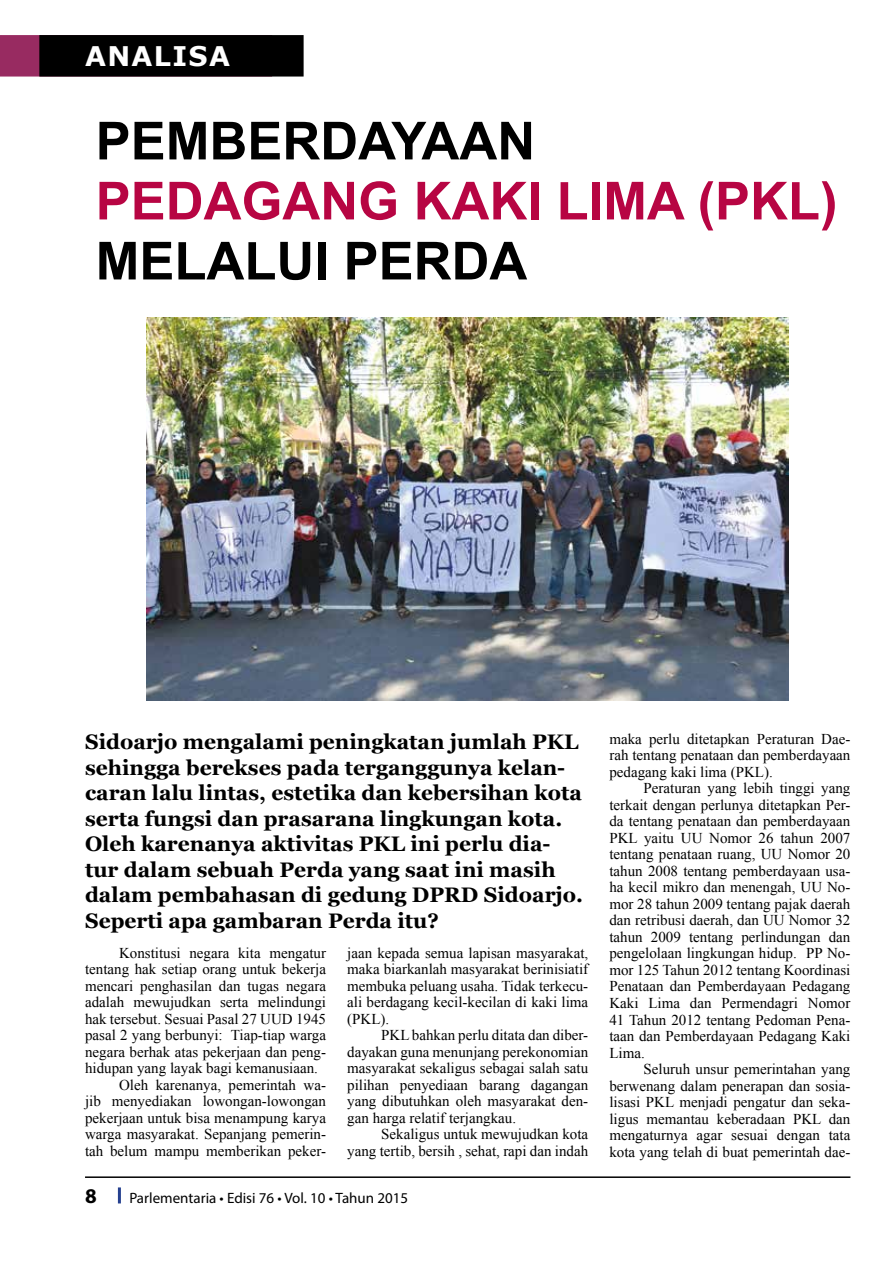
<style>
.page{position:relative;width:893px;height:1263px;background:#fff}
.page>*{position:absolute;margin:0;border:0;box-sizing:border-box;transform-origin:0 0}
.t1{font:700 52.5px "Arial";color:#000}
.t2{font:700 52.5px "Arial";color:#b70543}
.t3{font:700 27px "Verdana";letter-spacing:.05em;color:#fff}
.t4{font:700 21px/25.5px "Georgia";color:#000}
.t5{font:700 21px "Myriad Pro";color:#000}
.t6{font:15px/16.5px "Times New Roman";color:#000;text-align:justify}
.t7{font:15px "Myriad Pro";color:#000}
</style>
<div class="page">
<hr style="left:118px;top:1187px;width:3px;height:16px;background:#25408f">
<hr style="left:85px;top:1176px;width:765px;height:2px;background:#000">
<img style="left:147px;top:318px;width:642px;height:382px">
<div style="left:1px;top:36px;width:270px;height:40px;background:#982b61"></div>
<div style="left:0;top:35px;width:272px;height:42px;border:2px solid #982b61"></div>
<div style="left:40px;top:36px;width:263px;height:40px;background:#000"></div>
<div style="left:39px;top:35px;width:265px;height:42px;border:2px solid #000"></div>
<h2 class="t3" style="left:85px;top:37px;width:146px">ANALISA</h2>
<h1 class="t1" style="left:96px;top:106px;width:441px">PEMBERDAYAAN</h1>
<h1 class="t2" style="left:96px;top:166px;width:743px">PEDAGANG KAKI LIMA (PKL)</h1>
<h1 class="t1" style="left:96px;top:226px;width:433px">MELALUI PERDA</h1>
<p class="t4" style="left:85px;top:729px;width:500px">Sidoarjo mengalami peningkatan jumlah PKL sehingga berekses pada terganggunya kelan&shy;caran lalu lintas, estetika dan kebersihan kota serta fungsi dan prasarana lingkungan kota.<br>Oleh karenanya aktivitas PKL ini perlu dia&shy;tur dalam sebuah Perda yang saat ini masih dalam pembahasan di gedung DPRD Sidoarjo.<br>Seperti apa gambaran Perda itu?</p>
<p class="t6" style="left:119px;top:944px;width:208px">Konstitusi negara kita mengatur</p>
<p class="t6" style="left:85px;top:961px;width:242px">tentang hak setiap orang untuk bekerja</p>
<p class="t6" style="left:85px;top:977px;width:242px">mencari penghasilan dan tugas negara</p>
<p class="t6" style="left:85px;top:994px;width:242px">adalah mewujudkan serta melindungi</p>
<p class="t6" style="left:85px;top:1010px;width:242px">hak tersebut. Sesuai Pasal 27 UUD 1945</p>
<p class="t6" style="left:85px;top:1027px;width:242px">pasal 2 yang berbunyi: Tiap-tiap warga</p>
<p class="t6" style="left:85px;top:1043px;width:242px">negara berhak atas pekerjaan dan peng-</p>
<p class="t6" style="left:85px;top:1060px;width:234px">hidupan yang layak bagi kemanusiaan.</p>
<p class="t6" style="left:119px;top:1076px;width:208px">Oleh karenanya, pemerintah wa-</p>
<p class="t6" style="left:85px;top:1093px;width:242px">jib menyediakan lowongan-lowongan</p>
<p class="t6" style="left:85px;top:1109px;width:242px">pekerjaan untuk bisa menampung karya</p>
<p class="t6" style="left:85px;top:1126px;width:242px">warga masyarakat. Sepanjang pemerin-</p>
<p class="t6" style="left:85px;top:1142px;width:242px">tah belum mampu memberikan peker-</p>
<p class="t6" style="left:347px;top:944px;width:242px">jaan kepada semua lapisan masyarakat, maka biarkanlah masyarakat berinisiatif membuka peluang usaha. Tidak terkecu&shy;ali berdagang kecil-kecilan di kaki lima (PKL).</p>
<p class="t6" style="left:347px;top:1027px;width:242px;text-indent:34px">PKL bahkan perlu ditata dan diber&shy;dayakan guna menunjang perekonomian masyarakat sekaligus sebagai salah satu pilihan penyediaan barang dagangan yang dibutuhkan oleh masyarakat den&shy;gan harga relatif terjangkau.</p>
<p class="t6" style="left:347px;top:1126px;width:242px;text-align:right">Sekaligus untuk mewujudkan kota<br>yang tertib, bersih , sehat, rapi dan indah</p>
<h3 class="t5" style="left:85px;top:1183px;width:13px">8</h3>
<p class="t7" style="left:129px;top:1189px;width:280px">Parlementaria • Edisi 76 • Vol. 10 • Tahun 2015</p>
<p class="t6" style="left:609px;top:730px;width:242px">maka perlu ditetapkan Peraturan Dae&shy;rah tentang penataan dan pemberdayaan pedagang kaki lima (PKL).</p>
<p class="t6" style="left:609px;top:780px;width:242px;text-indent:34px">Peraturan yang lebih tinggi yang terkait dengan perlunya ditetapkan Per&shy;da tentang penataan dan pemberdayaan PKL yaitu UU Nomor 26 tahun 2007 tentang penataan ruang, UU Nomor 20 tahun 2008 tentang pemberdayaan usa&shy;ha kecil mikro dan menengah, UU No&shy;mor 28 tahun 2009 tentang pajak daerah dan retribusi daerah, dan UU Nomor 32 tahun 2009 tentang perlindungan dan pengelolaan lingkungan hidup. PP No&shy;mor 125 Tahun 2012 tentang Koordinasi Penataan dan Pemberdayaan Pedagang Kaki Lima dan Permendagri Nomor 41 Tahun 2012 tentang Pedoman Pena&shy;taan dan Pemberdayaan Pedagang Kaki Lima.</p>
<p class="t6" style="left:609px;top:1060px;width:242px;text-indent:34px">Seluruh unsur pemerintahan yang berwenang dalam penerapan dan sosia&shy;lisasi PKL menjadi pengatur dan seka&shy;ligus memantau keberadaan PKL dan mengaturnya agar sesuai dengan tata kota yang telah di buat pemerintah dae-</p>
</div>
